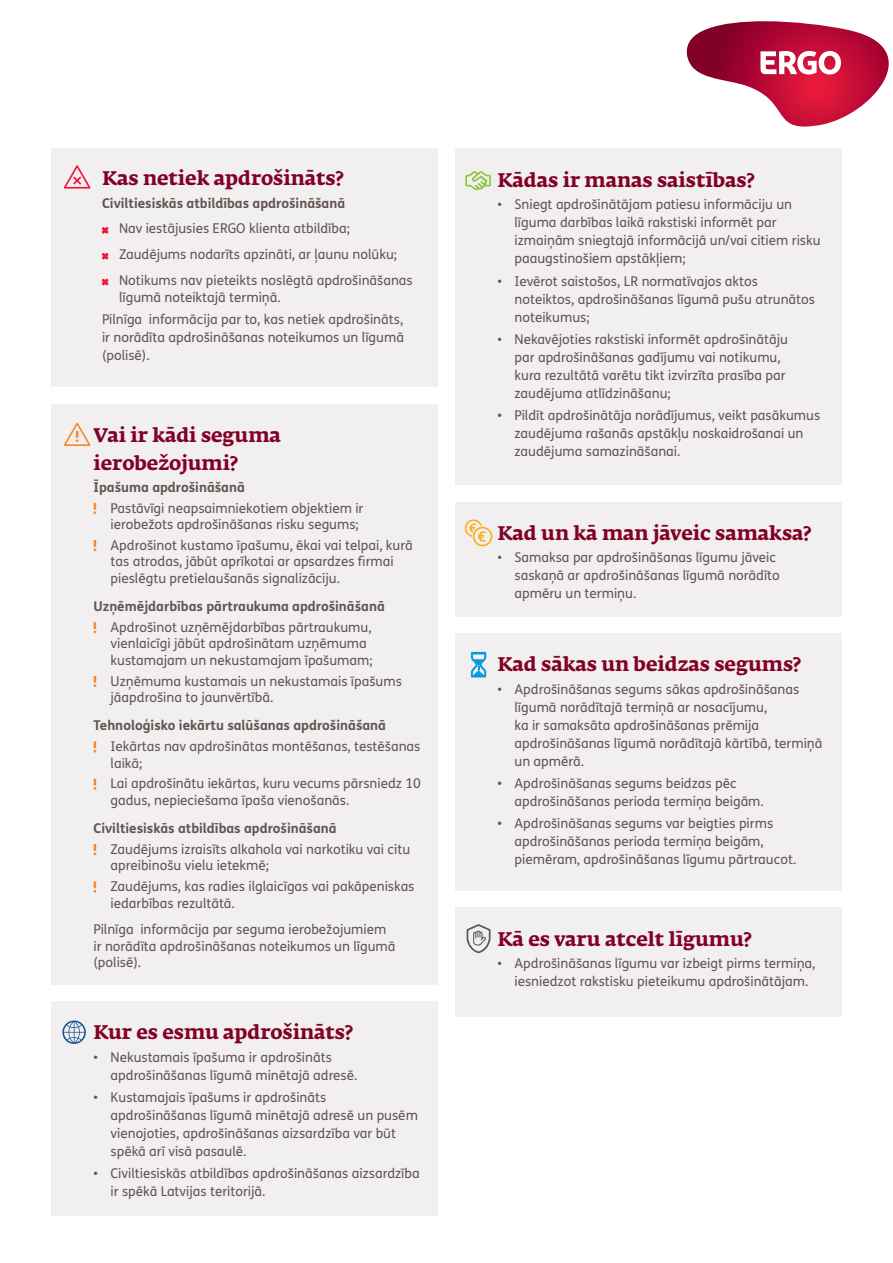
<style>
.page{position:relative;width:893px;height:1263px;background:#fff}
.page>*{position:absolute;margin:0;border:0;box-sizing:border-box;transform-origin:0 0}
.t1{font:700 19.5px "Fedra Serif A Pro";color:#820126}
.Parastie_buleti{font:13.5px/18px "FS Me Pro";color:#625551}
.Zaļie_bulleti{font:13.5px/16.5px "FS Me Pro";color:#625551}
.Bold_pirms_buletiem{font:700 13.5px "FS Me Pro";color:#625551}
.Zaļie_bulleti-2{font:700 13.5px "FS Me Pro";color:#625551}
</style>
<div class="page">
<svg style="left:686px;top:21px;width:203px;height:106px"></svg>
<div style="left:455px;top:149px;width:387px;height:336px;background:#f1efef"></div>
<div style="left:455px;top:633px;width:387px;height:258px;background:#f1efef"></div>
<div style="left:51px;top:1001px;width:387px;height:214px;background:#f1efef"></div>
<div style="left:455px;top:502px;width:387px;height:114px;background:#f1efef"></div>
<div style="left:455px;top:907px;width:387px;height:110px;background:#f1efef"></div>
<svg style="left:465px;top:519px;width:27px;height:27px"></svg>
<svg style="left:471px;top:652px;width:15px;height:25px"></svg>
<svg style="left:467px;top:924px;width:24px;height:29px"></svg>
<svg style="left:62px;top:1020px;width:24px;height:24px"></svg>
<svg style="left:465px;top:171px;width:26px;height:19px"></svg>
<div style="left:51px;top:404px;width:387px;height:580px;background:#f1efef"></div>
<svg style="left:94px;top:503px;width:2px;height:11px"></svg>
<svg style="left:94px;top:540px;width:2px;height:11px"></svg>
<svg style="left:94px;top:622px;width:2px;height:11px"></svg>
<svg style="left:94px;top:676px;width:2px;height:11px"></svg>
<svg style="left:94px;top:741px;width:2px;height:11px"></svg>
<svg style="left:94px;top:779px;width:2px;height:11px"></svg>
<svg style="left:94px;top:844px;width:2px;height:11px"></svg>
<svg style="left:94px;top:881px;width:2px;height:11px"></svg>
<svg style="left:64px;top:423px;width:27px;height:23px"></svg>
<div style="left:51px;top:149px;width:387px;height:238px;background:#f1efef"></div>
<svg style="left:102px;top:227px;width:7px;height:7px"></svg>
<svg style="left:102px;top:253px;width:7px;height:7px"></svg>
<svg style="left:102px;top:278px;width:7px;height:8px"></svg>
<svg style="left:64px;top:165px;width:27px;height:24px"></svg>
<p class="t1" style="left:102px;top:167px;width:243px">Kas netiek apdrošināts?</p>
<p class="Bold_pirms_buletiem" style="left:102px;top:192px;width:245px">Civiltiesiskās atbildības apdrošināšanā</p>
<p class="Zaļie_bulleti" style="left:119px;top:220px;width:232px">Nav iestājusies ERGO klienta atbildība;</p>
<p class="Zaļie_bulleti" style="left:119px;top:246px;width:280px">Zaudējums nodarīts apzināti, ar ļaunu nolūku;</p>
<p class="Zaļie_bulleti" style="left:119px;top:272px;width:295px">Notikums nav pieteikts noslēgtā apdrošināšanas līgumā noteiktajā termiņā.</p>
<p class="Zaļie_bulleti" style="left:102px;top:310px;width:303px;line-height:18px;text-align:justify">Pilnīga informācija par to, kas netiek apdrošināts, ir norādīta apdrošināšanas noteikumos un līgumā (polisē).</p>
<p class="t1" style="left:94px;top:424px;width:189px">Vai ir kādi seguma</p>
<p class="t1" style="left:94px;top:451px;width:146px">ierobežojumi?</p>
<p class="Bold_pirms_buletiem" style="left:94px;top:476px;width:153px">Īpašuma apdrošināšanā</p>
<p class="Zaļie_bulleti" style="left:111px;top:499px;width:254px">Pastāvīgi neapsaimniekotiem objektiem ir ierobežots apdrošināšanas risku segums;</p>
<p class="Zaļie_bulleti" style="left:111px;top:536px;width:304px">Apdrošinot kustamo īpašumu, ēkai vai telpai, kurā tas atrodas, jābūt aprīkotai ar apsardzes firmai pieslēgtu pretielaušanās signalizāciju.</p>
<p class="Zaļie_bulleti-2" style="left:94px;top:596px;width:293px">Uzņēmējdarbības pārtraukuma apdrošināšanā</p>
<p class="Zaļie_bulleti" style="left:111px;top:618px;width:264px">Apdrošinot uzņēmējdarbības pārtraukumu, vienlaicīgi jābūt apdrošinātam uzņēmuma kustamajam un nekustamajam īpašumam;</p>
<p class="Zaļie_bulleti" style="left:111px;top:672px;width:293px">Uzņēmuma kustamais un nekustamais īpašums jāapdrošina to jaunvērtībā.</p>
<p class="Bold_pirms_buletiem" style="left:94px;top:715px;width:294px">Tehnoloģisko iekārtu salūšanas apdrošināšanā</p>
<p class="Zaļie_bulleti" style="left:111px;top:738px;width:311px">Iekārtas nav apdrošinātas montēšanas, testēšanas laikā;</p>
<p class="Zaļie_bulleti" style="left:111px;top:775px;width:312px">Lai apdrošinātu iekārtas, kuru vecums pārsniedz 10 gadus, nepieciešama īpaša vienošanās.</p>
<p class="Bold_pirms_buletiem" style="left:94px;top:818px;width:245px">Civiltiesiskās atbildības apdrošināšanā</p>
<p class="Zaļie_bulleti" style="left:111px;top:840px;width:301px">Zaudējums izraisīts alkahola vai narkotiku vai citu apreibinošu vielu ietekmē;</p>
<p class="Zaļie_bulleti" style="left:111px;top:878px;width:305px">Zaudējums, kas radies ilglaicīgas vai pakāpeniskas iedarbības rezultātā.</p>
<p class="Zaļie_bulleti" style="left:94px;top:921px;width:303px">Pilnīga informācija par seguma ierobežojumiem ir norādīta apdrošināšanas noteikumos un līgumā (polisē).</p>
<p class="t1" style="left:94px;top:1021px;width:261px">Kur es esmu apdrošināts?</p>
<p class="Parastie_buleti" style="left:111px;top:1047px;width:248px;text-indent:-17px">• Nekustamais īpašuma ir apdrošināts apdrošināšanas līgumā minētajā adresē.</p>
<p class="Parastie_buleti" style="left:111px;top:1088px;width:309px;text-indent:-17px">• Kustamajais īpašums ir apdrošināts apdrošināšanas līgumā minētajā adresē un pusēm vienojoties, apdrošināšanas aizsardzība var būt spēkā arī visā pasaulē.</p>
<p class="Parastie_buleti" style="left:111px;top:1164px;width:311px;text-indent:-17px">• Civiltiesiskās atbildības apdrošināšanas aizsardzība ir spēkā Latvijas teritorijā.</p>
<p class="t1" style="left:497px;top:169px;width:258px">Kādas ir manas saistības?</p>
<p class="Parastie_buleti" style="left:514px;top:195px;width:308px;text-indent:-17px">• Sniegt apdrošinātājam patiesu informāciju un līguma darbības laikā rakstiski informēt par izmaiņām sniegtajā informācijā un/vai citiem risku paaugstinošiem apstākļiem;</p>
<p class="Parastie_buleti" style="left:514px;top:272px;width:302px;text-indent:-17px">• Ievērot saistošos, LR normatīvajos aktos noteiktos, apdrošināšanas līgumā pušu atrunātos noteikumus;</p>
<p class="Parastie_buleti" style="left:514px;top:330px;width:275px;text-indent:-17px">• Nekavējoties rakstiski informēt apdrošinātāju par apdrošināšanas gadījumu vai notikumu, kura rezultātā varētu tikt izvirzīta prasība par zaudējuma atlīdzināšanu;</p>
<p class="Parastie_buleti" style="left:514px;top:406px;width:307px;text-indent:-17px">• Pildīt apdrošinātāja norādījumus, veikt pasākumus zaudējuma rašanās apstākļu noskaidrošanai un zaudējuma samazināšanai.</p>
<p class="t1" style="left:497px;top:522px;width:315px">Kad un kā man jāveic samaksa?</p>
<p class="Parastie_buleti" style="left:514px;top:548px;width:267px;text-indent:-17px">• Samaksa par apdrošināšanas līgumu jāveic saskaņā ar apdrošināšanas līgumā norādīto apmēru un termiņu.</p>
<p class="t1" style="left:497px;top:653px;width:305px">Kad sākas un beidzas segums?</p>
<p class="Parastie_buleti" style="left:514px;top:679px;width:309px;text-indent:-17px">• Apdrošināšanas segums sākas apdrošināšanas līgumā norādītajā termiņā ar nosacījumu,<br>ka ir samaksāta apdrošināšanas prēmija apdrošināšanas līgumā norādītajā kārtībā, termiņā un apmērā.</p>
<p class="Parastie_buleti" style="left:514px;top:774px;width:251px;text-indent:-17px">• Apdrošināšanas segums beidzas pēc apdrošināšanas perioda termiņa beigām.</p>
<p class="Parastie_buleti" style="left:514px;top:814px;width:283px;text-indent:-17px">• Apdrošināšanas segums var beigties pirms apdrošināšanas perioda termiņa beigām, piemēram, apdrošināšanas līgumu pārtraucot.</p>
<p class="t1" style="left:497px;top:927px;width:255px">Kā es varu atcelt līgumu?</p>
<p class="Parastie_buleti" style="left:514px;top:954px;width:302px;text-indent:-17px">• Apdrošināšanas līgumu var izbeigt pirms termiņa, iesniedzot rakstisku pieteikumu apdrošinātājam.</p>
</div>
